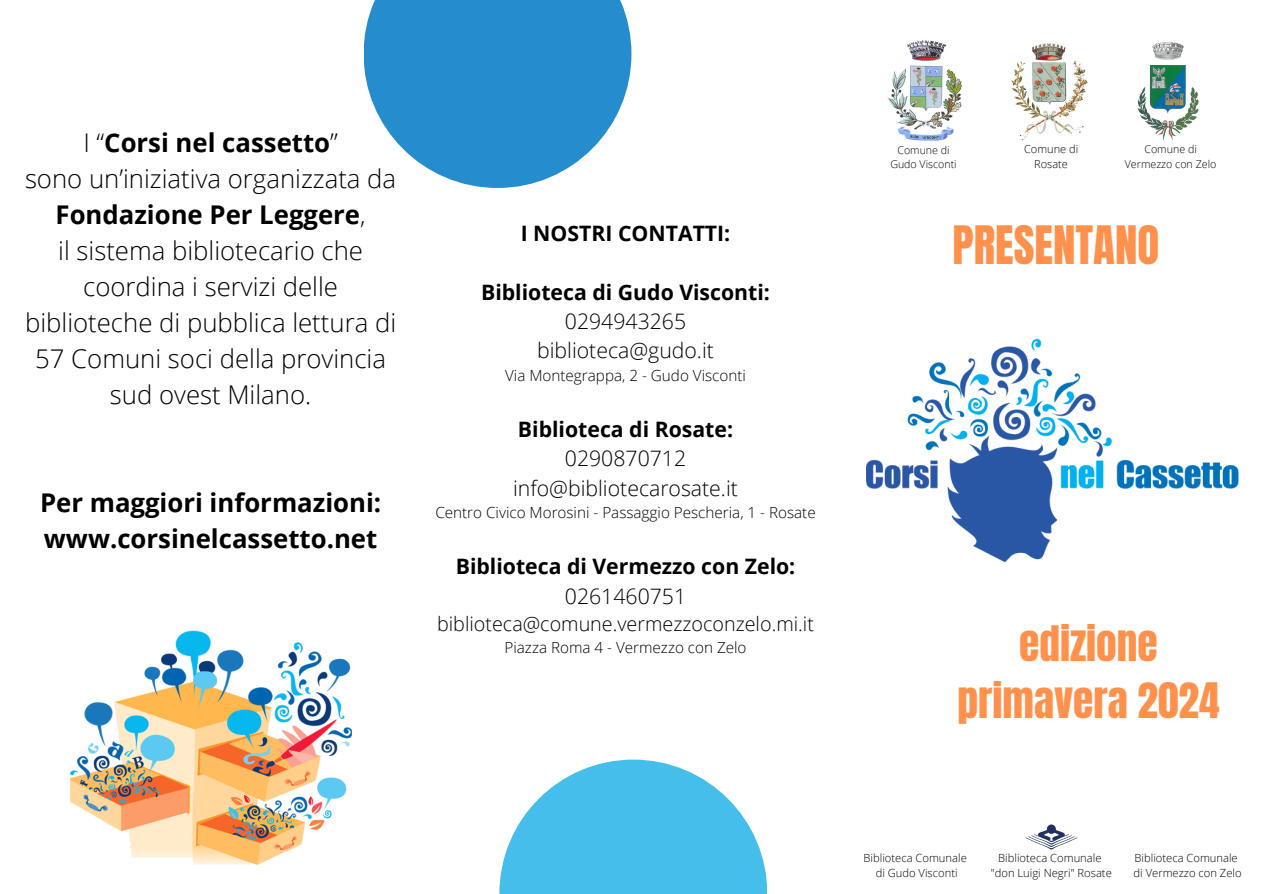
<style>
.page{position:relative;width:1263px;height:894px;background:#fff}
.page>*{position:absolute;margin:0;border:0;box-sizing:border-box;transform-origin:0 0}
.t1{font:45px "Anton";color:#ff914d}
.t2{font:41.55px/57.3px "Anton";color:#ff914d;text-align:center}
.t3{font:300 25.8px/36px "Open Sans";color:#000;text-align:center}
.t4{font:700 25.8px/36px "Open Sans";color:#000}
.t5{font:700 21.3px/29.2px "Open Sans";color:#000;text-align:center}
.t6{font:300 21.3px "Open Sans";color:#000}
.t7{font:300 19.8px "Open Sans";color:#000}
.t8{font:300 15.3px "Open Sans";color:#000}
.t9{font:300 11.25px "Open Sans";color:#000}
.t10{font:300 11.1px "Open Sans";color:#000}
.t11{font:300 10.65px "Open Sans";color:#000}
.s1{font-weight:700}
.s2{font-weight:300}
</style>
<div class="page">
<img style="left:1011px;top:43px;width:77px;height:98px">
<img style="left:887px;top:40px;width:75px;height:101px">
<img style="left:1137px;top:41px;width:62px;height:100px">
<img style="left:866px;top:338px;width:373px;height:225px">
<img style="left:70px;top:630px;width:282px;height:235px">
<svg style="left:364px;top:0;width:267px;height:188px;fill:#258dce"></svg>
<img style="left:1025px;top:824px;width:52px;height:26px">
<svg style="left:499px;top:759px;width:268px;height:134px;fill:#45beec"></svg>
<p class="t3" style="left:25px;top:124px;width:373px">I “<span class="s1">Corsi nel cassetto</span>”<br>sono un’iniziativa organizzata da<br><span class="s1">Fondazione Per Leggere</span>,<br>il sistema bibliotecario che coordina i servizi delle biblioteche di pubblica lettura di<br>57 Comuni soci della provincia sud ovest Milano.</p>
<p class="t4" style="left:40px;top:484px;width:343px">Per maggiori informazioni: www.corsinelcassetto.net</p>
<h6 class="t5" style="left:521px;top:218px;width:211px">I NOSTRI CONTATTI:</h6>
<p class="t5" style="left:481px;top:277px;width:290px">Biblioteca di Gudo Visconti:</p>
<p class="t6" style="left:565px;top:306px;width:123px">0294943265</p>
<p class="t6" style="left:537px;top:335px;width:178px">biblioteca@gudo.it</p>
<p class="t8" style="left:505px;top:364px;width:242px">Via Montegrappa, 2 - Gudo Visconti</p>
<p class="t5" style="left:518px;top:414px;width:217px">Biblioteca di Rosate:</p>
<p class="t6" style="left:565px;top:443px;width:123px">0290870712</p>
<p class="t6" style="left:513px;top:472px;width:226px">info@bibliotecarosate.it</p>
<p class="t8" style="left:435px;top:501px;width:382px">Centro Civico Morosini - Passaggio Pescheria, 1 - Rosate</p>
<p class="t5" style="left:456px;top:551px;width:341px">Biblioteca di Vermezzo con Zelo:<br><span class="s2">0261460751</span></p>
<p class="t7" style="left:437px;top:609px;width:378px">biblioteca@comune.vermezzoconzelo.mi.it</p>
<p class="t8" style="left:504px;top:636px;width:243px">Piazza Roma 4 - Vermezzo con Zelo</p>
<p class="t11" style="left:897px;top:142px;width:54px">Comune di</p>
<p class="t11" style="left:890px;top:156px;width:68px">Gudo Visconti</p>
<h3 class="t10" style="left:1024px;top:141px;width:56px">Comune di</h3>
<h5 class="t10" style="left:1034px;top:156px;width:35px">Rosate</h5>
<p class="t11" style="left:1144px;top:142px;width:54px">Comune di</p>
<p class="t11" style="left:1125px;top:156px;width:93px">Vermezzo con Zelo</p>
<p class="t1" style="left:952px;top:212px;width:208px">PRESENTANO</p>
<p class="t2" style="left:957px;top:615px;width:264px">edizione primavera 2024</p>
<h2 class="t9" style="left:864px;top:849px;width:105px">Biblioteca Comunale</h2>
<p class="t9" style="left:876px;top:864px;width:83px">di Gudo Visconti</p>
<h1 class="t9" style="left:998px;top:849px;width:105px">Biblioteca Comunale</h1>
<p class="t9" style="left:991px;top:864px;width:123px">"don Luigi Negri" Rosate</p>
<p class="t9" style="left:1134px;top:849px;width:105px">Biblioteca Comunale</p>
<p class="t9" style="left:1134px;top:864px;width:110px">di Vermezzo con Zelo</p>
</div>
